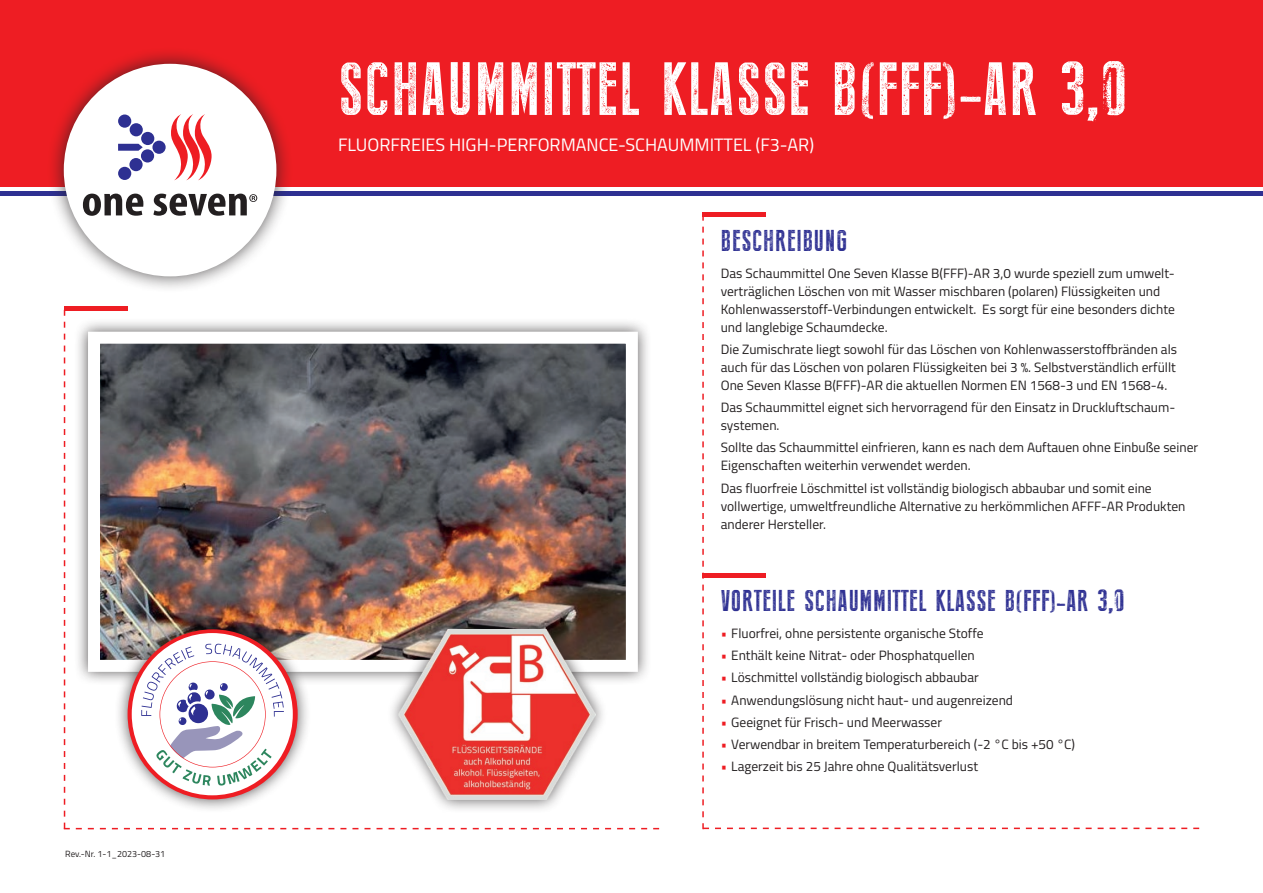
<style>
.page{position:relative;width:1263px;height:893px;background:#fff}
.page>*{position:absolute;margin:0;border:0;box-sizing:border-box;transform-origin:0 0}
.t1{font:75px "Press Style";letter-spacing:.025em;color:#fff}
.t2{font:30px "Press Style";letter-spacing:.03em;color:#2e3092}
.t3{font:18px "Titillium";color:#fff}
.t4{font:13.5px/18px "Titillium";color:#231f20}
.t5{font:9px "Titillium";color:#231f20}
.s1{color:#ee1d23}
</style>
<div class="page">
<div style="left:0;top:0;width:1263px;height:187px;background:#ee1d23"></div>
<div style="left:0;top:191px;width:1263px;height:5px;background:#2e3092"></div>
<svg style="left:702px;top:217px;width:497px;height:612px"></svg>
<hr style="left:702px;top:213px;width:64px;height:4px;background:#ee1d23">
<hr style="left:64px;top:306px;width:64px;height:4px;background:#ee1d23">
<div style="left:47px;top:47px;width:246px;height:246px;background:#231f20;opacity:.75"></div>
<div style="left:64px;top:64px;width:212px;height:212px;background:#fff;border-radius:50%"></div>
<svg style="left:83px;top:194px;width:60px;height:22px"></svg>
<svg style="left:153px;top:194px;width:104px;height:22px"></svg>
<svg style="left:118px;top:144px;width:25px;height:7px"></svg>
<div style="left:118px;top:115px;width:13px;height:13px;background:#2e3092;border-radius:50%"></div>
<div style="left:130px;top:123px;width:13px;height:13px;background:#2e3092;border-radius:50%"></div>
<div style="left:141px;top:132px;width:13px;height:13px;background:#2e3092;border-radius:50%"></div>
<div style="left:152px;top:141px;width:14px;height:13px;background:#2e3092;border-radius:50%"></div>
<div style="left:141px;top:149px;width:13px;height:14px;background:#2e3092;border-radius:50%"></div>
<div style="left:129px;top:158px;width:14px;height:13px;background:#2e3092;border-radius:50%"></div>
<div style="left:118px;top:167px;width:13px;height:13px;background:#2e3092;border-radius:50%"></div>
<svg style="left:171px;top:114px;width:41px;height:66px"></svg>
<hr style="left:702px;top:573px;width:64px;height:4px;background:#ee1d23">
<img style="left:64px;top:310px;width:595px;height:519px">
<div style="left:386px;top:615px;width:222px;height:199px;background:#231f20;opacity:.75"></div>
<img style="left:399px;top:629px;width:196px;height:170px">
<p class="t5" style="left:65px;top:848px;width:102px">Rev.-Nr. 1-1_2023-08-31</p>
<h1 class="t1" style="left:338px;top:49px;width:789px">SCHAUMMITTEL KLASSE B(FFF)-AR 3,0</h1>
<h3 class="t3" style="left:338px;top:131px;width:478px">FLUORFREIES HIGH-PERFORMANCE-SCHAUMMITTEL (F3-AR)</h3>
<h2 class="t2" style="left:721px;top:225px;width:127px">BESCHREIBUNG</h2>
<p class="t4" style="left:721px;top:263px;width:456px">Das Schaummittel One Seven Klasse B(FFF)-AR 3,0 wurde speziell zum umwelt&shy;verträglichen Löschen von mit Wasser mischbaren (polaren) Flüssigkeiten und Kohlenwasserstoff-Verbindungen entwickelt. Es sorgt für eine besonders dichte und langlebige Schaumdecke.</p>
<p class="t4" style="left:721px;top:339px;width:458px;text-align:justify">Die Zumischrate liegt sowohl für das Löschen von Kohlenwasserstoffbränden als auch für das Löschen von polaren Flüssigkeiten bei 3 %. Selbstverständlich erfüllt One Seven Klasse B(FFF)-AR die aktuellen Normen EN 1568-3 und EN 1568-4.</p>
<p class="t4" style="left:721px;top:398px;width:456px">Das Schaummittel eignet sich hervorragend für den Einsatz in Druckluftschaum&shy;systemen.</p>
<p class="t4" style="left:721px;top:438px;width:479px">Sollte das Schaummittel einfrieren, kann es nach dem Auftauen ohne Einbuße seiner<br>Eigenschaften weiterhin verwendet werden.</p>
<p class="t4" style="left:721px;top:478px;width:466px">Das fluorfreie Löschmittel ist vollständig biologisch abbaubar und somit eine vollwertige, umweltfreundliche Alternative zu herkömmlichen AFFF-AR Produkten anderer Hersteller.</p>
<h2 class="t2" style="left:721px;top:585px;width:405px">VORTEILE SCHAUMMITTEL KLASSE B(FFF)-AR 3,0</h2>
<p class="t4" style="left:721px;top:623px;width:264px"><span class="s1">•</span> Fluorfrei, ohne persistente organische Stoffe</p>
<p class="t4" style="left:721px;top:646px;width:256px"><span class="s1">•</span> Enthält keine Nitrat- oder Phosphatquellen</p>
<p class="t4" style="left:721px;top:668px;width:259px"><span class="s1">•</span> Löschmittel vollständig biologisch abbaubar</p>
<p class="t4" style="left:721px;top:690px;width:294px"><span class="s1">•</span> Anwendungslösung nicht haut- und augenreizend</p>
<p class="t4" style="left:721px;top:712px;width:223px"><span class="s1">•</span> Geeignet für Frisch- und Meerwasser</p>
<p class="t4" style="left:721px;top:735px;width:356px"><span class="s1">•</span> Verwendbar in breitem Temperaturbereich (-2 °C bis +50 °C)</p>
<p class="t4" style="left:721px;top:757px;width:259px"><span class="s1">•</span> Lagerzeit bis 25 Jahre ohne Qualitätsverlust</p>
</div>
